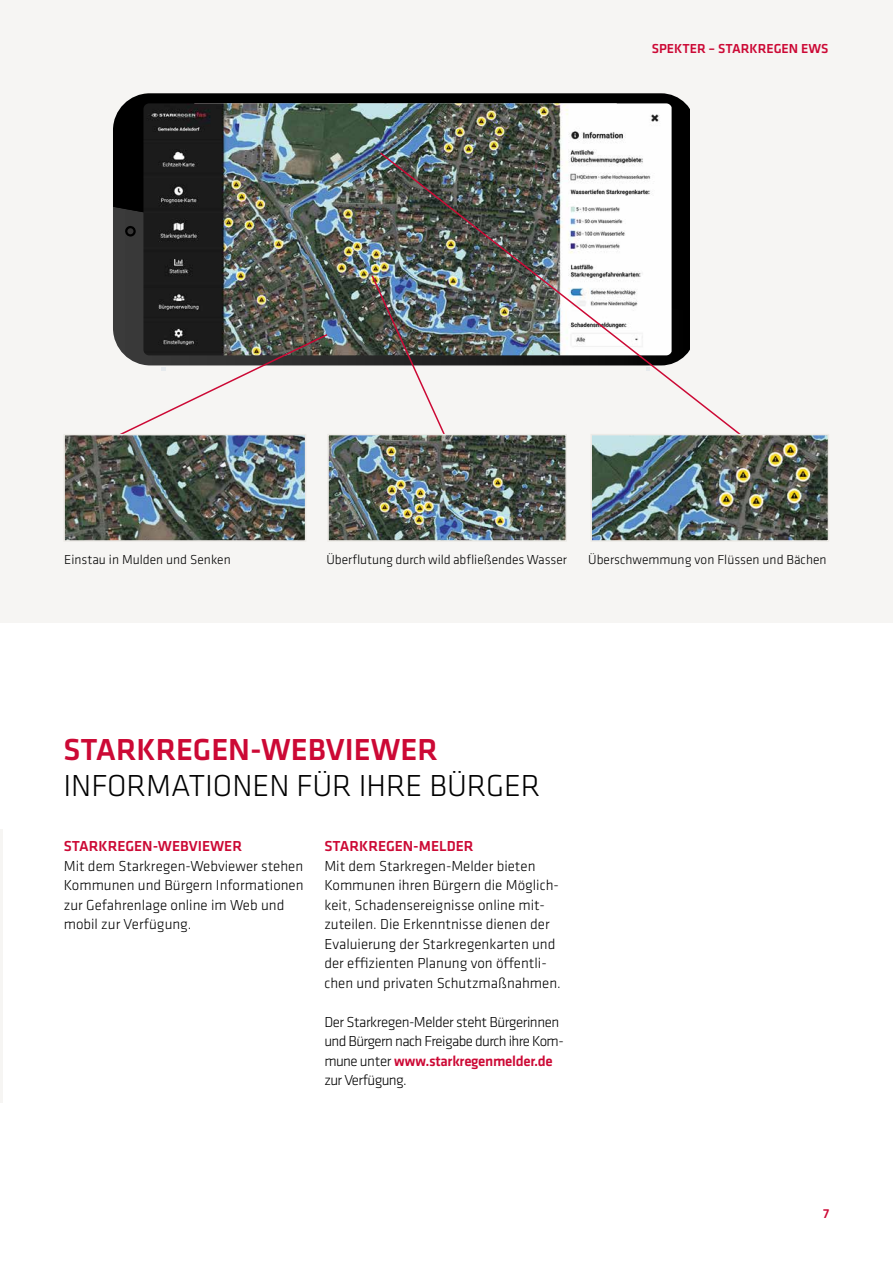
<style>
.page{position:relative;width:893px;height:1263px;background:#fff}
.page>*{position:absolute;margin:0;border:0;box-sizing:border-box;transform-origin:0 0}
.t1{font:300 31.5px "GC Klavika Fein";color:#000}
.t2{font:500 31.5px "GC Klavika Fein";color:#cc0935}
.t3{font:300 15px/19.5px "GC Klavika Fein";color:#000}
.t4{font:300 15px/19.5px "GC Klavika Fein";letter-spacing:-.04em;color:#000}
.t5{font:500 15px "GC Klavika Fein";color:#cc0935}
.t6{font:300 13.5px "GC Klavika Fein";color:#000}
.t7{font:500 13.5px "GC Klavika Fein";color:#cc0935}
.s1{font-weight:500;color:#cc0935}
</style>
<div class="page">
<div style="left:0;top:0;width:893px;height:622px;background:#f6f5f3"></div>
<hr style="left:0;top:830px;width:2px;height:273px;background:#f6f5f3">
<svg style="left:113px;top:93px;width:576px;height:114px;background:#0e0e0e"></svg>
<svg style="left:113px;top:207px;width:257px;height:159px;background:#383838"></svg>
<svg style="left:125px;top:225px;width:11px;height:12px"></svg>
<img style="left:143px;top:103px;width:529px;height:252px">
<img style="left:378px;top:151px;width:363px;height:283px">
<img style="left:370px;top:274px;width:77px;height:160px">
<svg style="left:113px;top:333px;width:216px;height:101px"></svg>
<img style="left:593px;top:437px;width:233px;height:102px">
<div style="left:590px;top:434px;width:239px;height:108px;border:2px solid #eceae6"></div>
<img style="left:330px;top:437px;width:234px;height:102px">
<div style="left:327px;top:434px;width:240px;height:108px;border:2px solid #eceae6"></div>
<img style="left:66px;top:437px;width:237px;height:102px">
<div style="left:63px;top:434px;width:243px;height:108px;border:2px solid #eceae6"></div>
<p class="t7" style="left:652px;top:39px;width:178px">SPEKTER – STARKREGEN EWS</p>
<p class="t7" style="left:786px;top:45px;width:45px">INHALT</p>
<p class="t6" style="left:64px;top:551px;width:168px">Einstau in Mulden und Senken</p>
<p class="t6" style="left:326px;top:551px;width:242px">Überflutung durch wild abfließendes Wasser</p>
<p class="t6" style="left:588px;top:551px;width:240px">Überschwemmung von Flüssen und Bächen</p>
<h1 class="t2" style="left:63px;top:728px;width:376px">STARKREGEN-WEBVIEWER</h1>
<h1 class="t1" style="left:63px;top:767px;width:478px">INFORMATIONEN FÜR IHRE BÜRGER</h1>
<p class="t5" style="left:64px;top:836px;width:180px">STARKREGEN-WEBVIEWER</p>
<p class="t3" style="left:64px;top:856px;width:241px">Mit dem Starkregen-Webviewer stehen<br>Kommunen und Bürgern Informationen zur Gefahrenlage online im Web und mobil zur Verfügung.</p>
<p class="t5" style="left:324px;top:836px;width:151px">STARKREGEN-MELDER</p>
<p class="t3" style="left:324px;top:856px;width:238px">Mit dem Starkregen-Melder bieten Kommunen ihren Bürgern die Möglich&shy;keit, Schadensereignisse online mit&shy;zuteilen. Die Erkenntnisse dienen der Evaluierung der Starkregenkarten und der effizienten Planung von öffentli&shy;chen und privaten Schutzmaßnahmen.</p>
<p class="t4" style="left:324px;top:1012px;width:241px">Der Starkregen-Melder steht Bürgerinnen und Bürgern nach Freigabe durch ihre Kom&shy;mune unter <span class="s1">www.starkregenmelder.de </span>zur Verfügung.</p>
<p class="t7" style="left:823px;top:1204px;width:8px">7</p>
</div>
